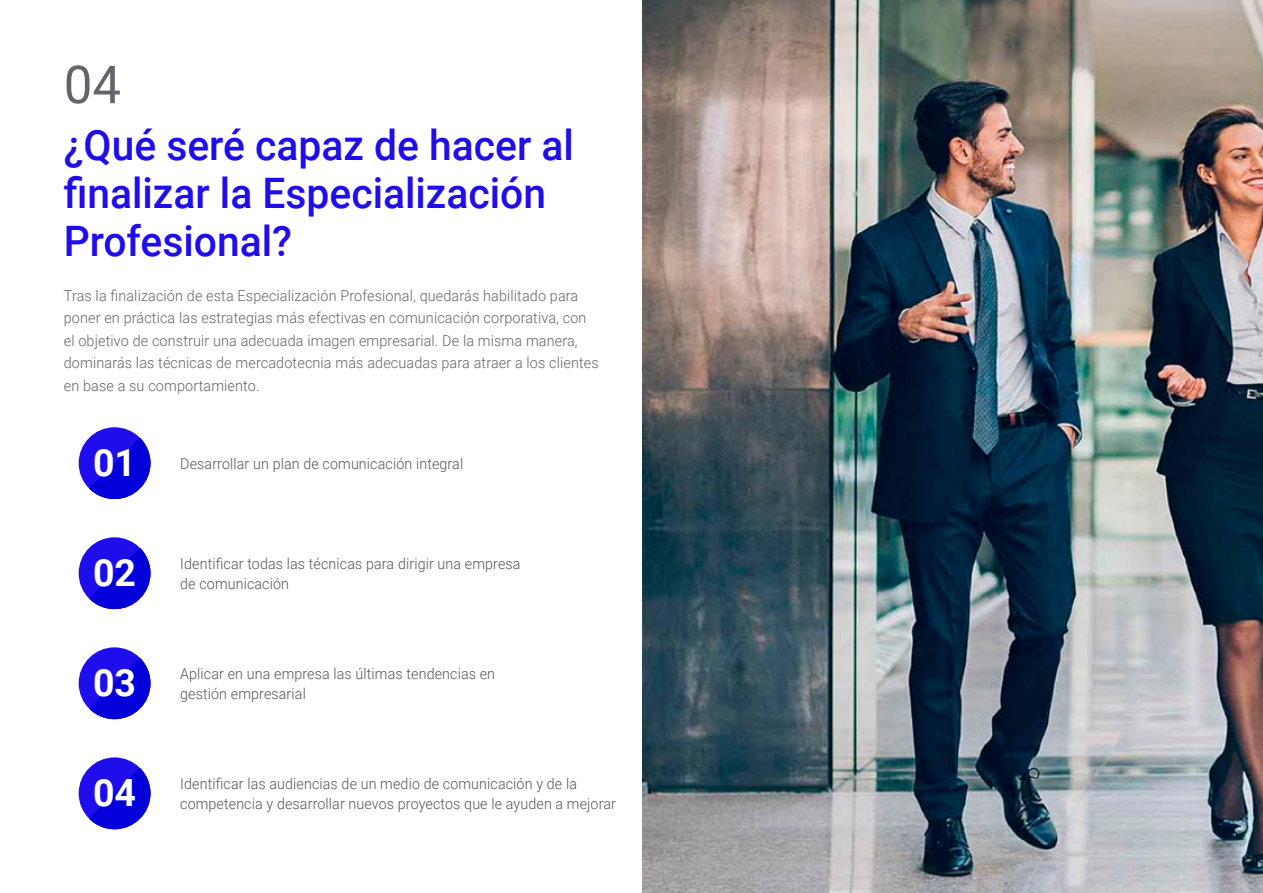
<style>
.page{position:relative;width:1263px;height:893px;background:#fff}
.page>*{position:absolute;margin:0;border:0;box-sizing:border-box;transform-origin:0 0}
.t1{font:52.5px "Roboto";color:#61646a}
.t2{font:500 42px/48px "Roboto";color:#1f0dec}
.t3{font:700 37.5px "Roboto";color:#fff}
.t4{font:300 15px/22.5px "Roboto";letter-spacing:.01em;color:#61646a;scale:.96 1}
.t5{font:300 15px/19.5px "Roboto";letter-spacing:.01em;color:#52555b;scale:.95 1}
</style>
<div class="page">
<div style="left:79px;top:427px;width:71px;height:72px;background:#1f0dec;border-radius:50%"></div>
<svg style="left:89px;top:438px;width:61px;height:61px"></svg>
<div style="left:79px;top:537px;width:71px;height:72px;background:#1f0dec;border-radius:50%"></div>
<svg style="left:89px;top:548px;width:61px;height:61px"></svg>
<div style="left:79px;top:647px;width:71px;height:72px;background:#1f0dec;border-radius:50%"></div>
<svg style="left:89px;top:658px;width:61px;height:61px"></svg>
<div style="left:79px;top:757px;width:71px;height:72px;background:#1f0dec;border-radius:50%"></div>
<svg style="left:89px;top:768px;width:61px;height:61px"></svg>
<img style="left:642px;top:0;width:621px;height:893px">
<h1 class="t1" style="left:64px;top:48px;width:59px">04</h1>
<h2 class="t2" style="left:64px;top:119px;width:512px">¿Qué seré capaz de hacer al finalizar la Especialización<br>Profesional?</h2>
<p class="t4" style="left:64px;top:284px;width:559px">Tras la finalización de esta Especialización Profesional, quedarás habilitado para poner en práctica las estrategias más efectivas en comunicación corporativa, con el objetivo de construir una adecuada imagen empresarial. De la misma manera, dominarás las técnicas de mercadotecnia más adecuadas para atraer a los clientes en base a su comportamiento.</p>
<h3 class="t3" style="left:93px;top:436px;width:45px">01</h3>
<p class="t5" style="left:180px;top:453px;width:299px">Desarrollar un plan de comunicación integral</p>
<h3 class="t3" style="left:93px;top:546px;width:45px">02</h3>
<p class="t5" style="left:180px;top:553px;width:360px">Identificar todas las técnicas para dirigir una empresa de comunicación</p>
<h3 class="t3" style="left:93px;top:656px;width:45px">03</h3>
<p class="t5" style="left:180px;top:663px;width:333px">Aplicar en una empresa las últimas tendencias en gestión empresarial</p>
<h3 class="t3" style="left:93px;top:766px;width:45px">04</h3>
<p class="t5" style="left:180px;top:773px;width:460px">Identificar las audiencias de un medio de comunicación y de la competencia y desarrollar nuevos proyectos que le ayuden a mejorar</p>
</div>
